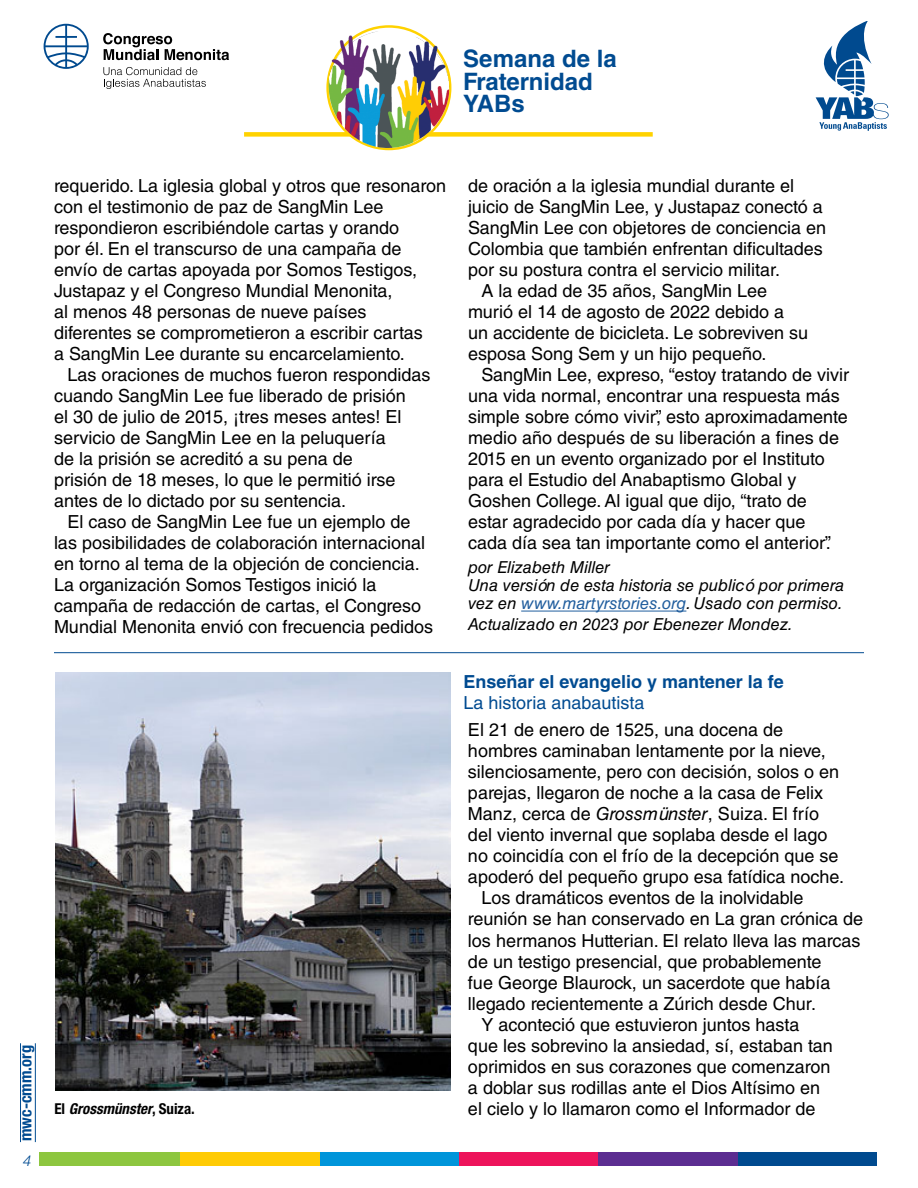
<style>
.page{position:relative;width:918px;height:1188px;background:#fff}
.page>*{position:absolute;margin:0;border:0;box-sizing:border-box;transform-origin:0 0}
.t1{font:700 24px/22.5px "Helvetica LT Std";color:#004b91}
.t2{font:18px/21px "Helvetica LT Std";color:#000}
.t3{font:700 18px "Helvetica LT Std";color:#004b91}
.t4{font:18px "Helvetica LT Std";color:#004b91}
.t5{font:italic 16.5px/18px "Helvetica LT Std";color:#000}
.t6{font:700 condensed 16.5px "Helvetica Neue LT Std";color:#004b91}
.t7{font:italic 700 condensed 15px "Helvetica Neue LT Std";color:#000}
.t8{font:italic 300 15px "Helvetica Neue LT Std";color:#004b91}
.s1{color:#215e9e}
.s2{font-style:italic}
.s3{font-style:normal}
</style>
<div class="page">
<div style="left:244px;top:132px;width:409px;height:5px;background:#ffd200"></div>
<img style="left:325px;top:28px;width:125px;height:121px">
<div style="left:736px;top:1153px;width:141px;height:13px;background:#004a8f"></div>
<div style="left:597px;top:1153px;width:141px;height:13px;background:#5c2d91"></div>
<div style="left:458px;top:1153px;width:140px;height:13px;background:#ed145b"></div>
<div style="left:318px;top:1153px;width:141px;height:13px;background:#0095da"></div>
<div style="left:179px;top:1153px;width:140px;height:13px;background:#ffcb05"></div>
<div style="left:39px;top:1153px;width:141px;height:13px;background:#8dc63f"></div>
<svg style="left:816px;top:22px;width:73px;height:109px"></svg>
<svg style="left:103px;top:33px;width:126px;height:27px"></svg>
<svg style="left:103px;top:67px;width:103px;height:22px"></svg>
<svg style="left:44px;top:24px;width:45px;height:45px"></svg>
<hr style="left:20px;top:1043px;width:1px;height:99px;background:#004b91">
<hr style="left:35px;top:1043px;width:1px;height:99px;background:#004b91">
<hr style="left:521px;top:611px;width:165px;height:1px;background:#215e9e">
<hr style="left:54px;top:652px;width:810px;height:1px;background:#004b91">
<img style="left:55px;top:673px;width:395px;height:417px">
<h1 class="t1" style="left:463px;top:47px;width:155px">Semana de la<br>Fraternidad<br>YABs</h1>
<p class="t6" style="left:16px;top:1141px;width:98px;rotate:-90deg">mwc-cmm.org</p>
<p class="t8" style="left:23px;top:1151px;width:10px">4</p>
<p class="t2" style="left:54px;top:175px;width:394px">requerido. La iglesia global y otros que resonaron con el testimonio de paz de SangMin Lee respondieron escribiéndole cartas y orando<br>por él. En el transcurso de una campaña de envío de cartas apoyada por Somos Testigos, Justapaz y el Congreso Mundial Menonita,<br>al menos 48 personas de nueve países diferentes se comprometieron a escribir cartas<br>a SangMin Lee durante su encarcelamiento.</p>
<p class="t2" style="left:54px;top:364px;width:378px;text-indent:14px">Las oraciones de muchos fueron respondidas cuando SangMin Lee fue liberado de prisión<br>el 30 de julio de 2015, ¡tres meses antes! El servicio de SangMin Lee en la peluquería<br>de la prisión se acreditó a su pena de<br>prisión de 18 meses, lo que le permitió irse antes de lo dictado por su sentencia.</p>
<p class="t2" style="left:54px;top:511px;width:381px;text-indent:14px">El caso de SangMin Lee fue un ejemplo de las posibilidades de colaboración internacional en torno al tema de la objeción de conciencia.<br>La organización Somos Testigos inició la campaña de redacción de cartas, el Congreso Mundial Menonita envió con frecuencia pedidos</p>
<p class="t2" style="left:468px;top:175px;width:328px">de oración a la iglesia mundial durante el</p>
<p class="t2" style="left:468px;top:196px;width:356px">juicio de SangMin Lee, y Justapaz conectó a</p>
<p class="t2" style="left:468px;top:217px;width:360px">SangMin Lee con objetores de conciencia en</p>
<p class="t2" style="left:468px;top:238px;width:356px">Colombia que también enfrentan dificultades</p>
<p class="t2" style="left:468px;top:259px;width:314px">por su postura contra el servicio militar.</p>
<p class="t2" style="left:482px;top:280px;width:287px">A la edad de 35 años, SangMin Lee</p>
<p class="t2" style="left:468px;top:301px;width:318px">murió el 14 de agosto de 2022 debido a</p>
<p class="t2" style="left:468px;top:322px;width:342px">un accidente de bicicleta. Le sobreviven su</p>
<p class="t2" style="left:468px;top:343px;width:300px">esposa Song Sem y un hijo pequeño.</p>
<p class="t2" style="left:482px;top:364px;width:369px">SangMin Lee, expreso, “estoy tratando de vivir</p>
<p class="t2" style="left:468px;top:385px;width:373px">una vida normal, encontrar una respuesta más</p>
<p class="t2" style="left:468px;top:406px;width:381px">simple sobre cómo vivir”, esto aproximadamente</p>
<p class="t2" style="left:468px;top:427px;width:373px">medio año después de su liberación a fines de</p>
<p class="t2" style="left:468px;top:448px;width:358px">2015 en un evento organizado por el Instituto</p>
<p class="t2" style="left:468px;top:469px;width:330px">para el Estudio del Anabaptismo Global y</p>
<p class="t2" style="left:468px;top:490px;width:340px">Goshen College. Al igual que dijo, “trato de</p>
<p class="t2" style="left:468px;top:511px;width:339px">estar agradecido por cada día y hacer que</p>
<p class="t2" style="left:468px;top:532px;width:365px">cada día sea tan importante como el anterior”.</p>
<p class="t5" style="left:468px;top:559px;width:378px">por Elizabeth Miller<br>Una versión de esta historia se publicó por primera vez en <span class="s1">www.martyrstories.org</span>. Usado con permiso.</p>
<p class="t5" style="left:468px;top:616px;width:326px">Actualizado en 2023 por Ebenezer Mondez.</p>
<p class="t3" style="left:464px;top:670px;width:322px">Enseñar el evangelio y mantener la fe</p>
<p class="t4" style="left:464px;top:692px;width:182px">La historia anabautista</p>
<p class="t2" style="left:468px;top:720px;width:317px">El 21 de enero de 1525, una docena de</p>
<p class="t2" style="left:468px;top:741px;width:360px">hombres caminaban lentamente por la nieve,</p>
<p class="t2" style="left:468px;top:762px;width:373px">silenciosamente, pero con decisión, solos o en</p>
<p class="t2" style="left:468px;top:783px;width:357px">parejas, llegaron de noche a la casa de Felix</p>
<p class="t2" style="left:468px;top:804px;width:353px">Manz, cerca de <span class="s2">Grossmünster</span>, Suiza. El frío</p>
<p class="t2" style="left:468px;top:825px;width:361px">del viento invernal que soplaba desde el lago</p>
<p class="t2" style="left:468px;top:846px;width:372px">no coincidía con el frío de la decepción que se</p>
<p class="t2" style="left:468px;top:867px;width:378px">apoderó del pequeño grupo esa fatídica noche.</p>
<p class="t2" style="left:481px;top:888px;width:323px">Los dramáticos eventos de la inolvidable</p>
<p class="t2" style="left:468px;top:909px;width:397px">reunión se han conservado en La gran crónica de</p>
<p class="t2" style="left:468px;top:930px;width:394px">los hermanos Hutterian. El relato lleva las marcas</p>
<p class="t2" style="left:468px;top:951px;width:355px">de un testigo presencial, que probablemente</p>
<p class="t2" style="left:468px;top:972px;width:364px">fue George Blaurock, un sacerdote que había</p>
<p class="t2" style="left:468px;top:993px;width:350px">llegado recientemente a Zúrich desde Chur.</p>
<p class="t2" style="left:481px;top:1014px;width:319px">Y aconteció que estuvieron juntos hasta</p>
<p class="t2" style="left:468px;top:1035px;width:366px">que les sobrevino la ansiedad, sí, estaban tan</p>
<p class="t2" style="left:468px;top:1056px;width:364px">oprimidos en sus corazones que comenzaron</p>
<p class="t2" style="left:468px;top:1077px;width:354px">a doblar sus rodillas ante el Dios Altísimo en</p>
<p class="t7" style="left:54px;top:1100px;width:142px"><span class="s3">El</span> Grossmünster<span class="s3">, Suiza.</span></p>
<p class="t2" style="left:468px;top:1098px;width:349px">el cielo y lo llamaron como el Informador de</p>
</div>
